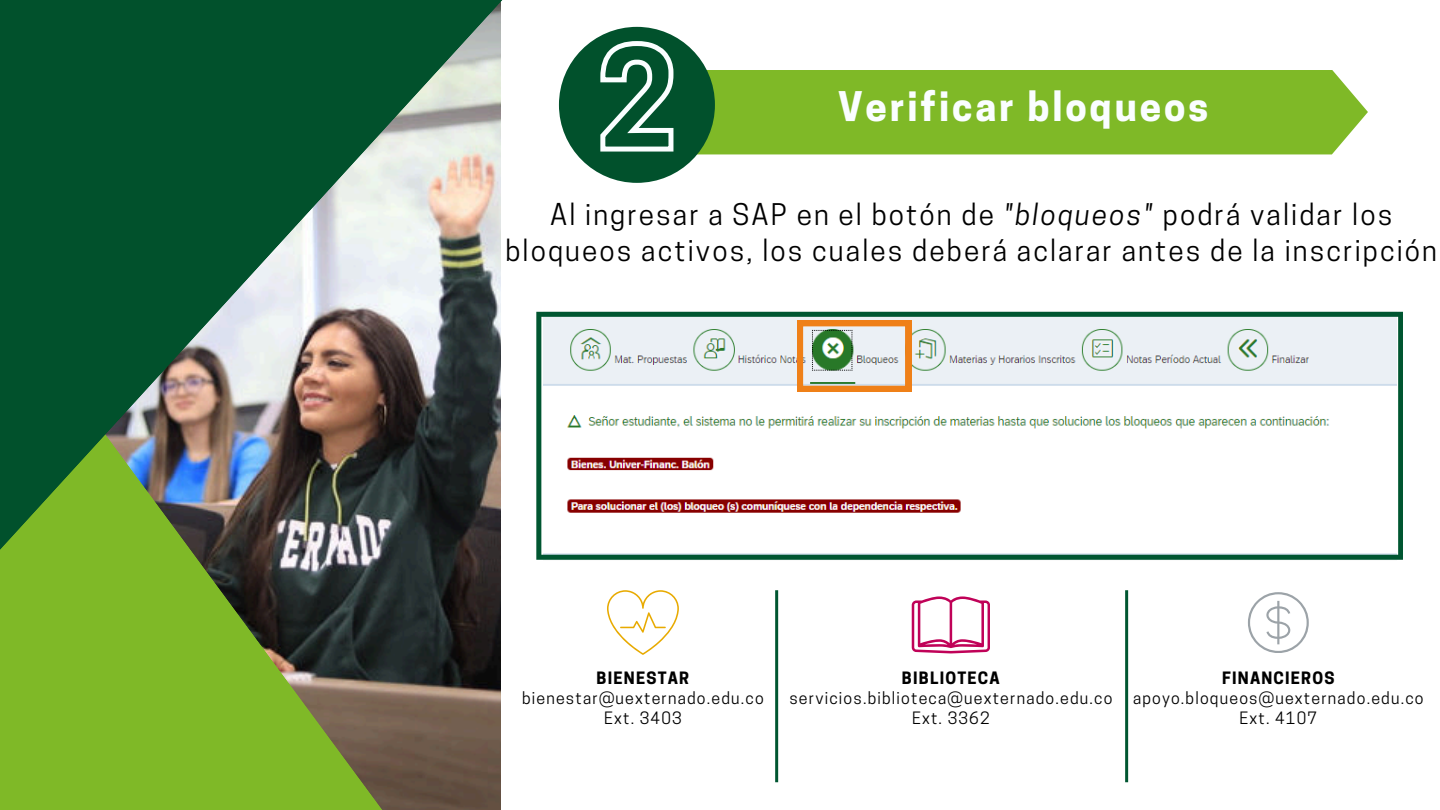
<style>
.page{position:relative;width:1440px;height:810px;background:#fff}
.page>*{position:absolute;margin:0;border:0;box-sizing:border-box;transform-origin:0 0}
.t1{font:700 38.3px "Cooper Hewitt";letter-spacing:.075em;color:#fafeff}
.t2{font:28px/36px "Cooper Hewitt";letter-spacing:.075em;color:#000;text-align:center}
.t3{font:16px/20.2px "Cooper Hewitt";letter-spacing:.075em;color:#000;text-align:center}
.t4{font:700 16px "Cooper Hewitt";letter-spacing:.075em;color:#000}
.s1{font-style:italic}
</style>
<div class="page">
<img style="left:401px;top:678px;width:100px;height:132px">
<svg style="left:0;top:678px;width:401px;height:132px;background:#7eab2f"></svg>
<img style="left:0;top:0;width:502px;height:678px">
<div style="left:698px;top:70px;width:670px;height:84px;background:#7fb927"></div>
<div style="left:559px;top:27px;width:156px;height:156px;background:#01512c;border-radius:50%"></div>
<svg style="left:536px;top:312px;width:867px;height:248px"></svg>
<svg style="left:797px;top:320px;width:114px;height:72px;background:#cdbe9a"></svg>
<svg style="left:607px;top:590px;width:72px;height:65px"></svg>
<svg style="left:912px;top:596px;width:78px;height:57px"></svg>
<svg style="left:1248px;top:592px;width:61px;height:61px"></svg>
<svg style="left:600px;top:41px;width:74px;height:111px"></svg>
<hr style="left:775px;top:590px;width:3px;height:192px;background:#005631">
<hr style="left:1125px;top:590px;width:3px;height:192px;background:#005631">
<h1 class="t1" style="left:838px;top:84px;width:372px">Verificar bloqueos</h1>
<h2 class="t2" style="left:505px;top:196px;width:933px">Al ingresar a SAP en el botón de <span class="s1">"bloqueos"</span> podrá validar los bloqueos activos, los cuales deberá aclarar antes de la inscripción</h2>
<p class="t4" style="left:597px;top:669px;width:94px">BIENESTAR</p>
<p class="t3" style="left:522px;top:688px;width:243px">bienestar@uexternado.edu.co<br>Ext. 3403</p>
<p class="t4" style="left:902px;top:669px;width:99px">BIBLIOTECA</p>
<p class="t3" style="left:789px;top:688px;width:325px">servicios.biblioteca@uexternado.edu.co<br>Ext. 3362</p>
<p class="t4" style="left:1222px;top:669px;width:114px">FINANCIEROS</p>
<p class="t3" style="left:1133px;top:688px;width:292px">apoyo.bloqueos@uexternado.edu.co<br>Ext. 4107</p>
</div>
